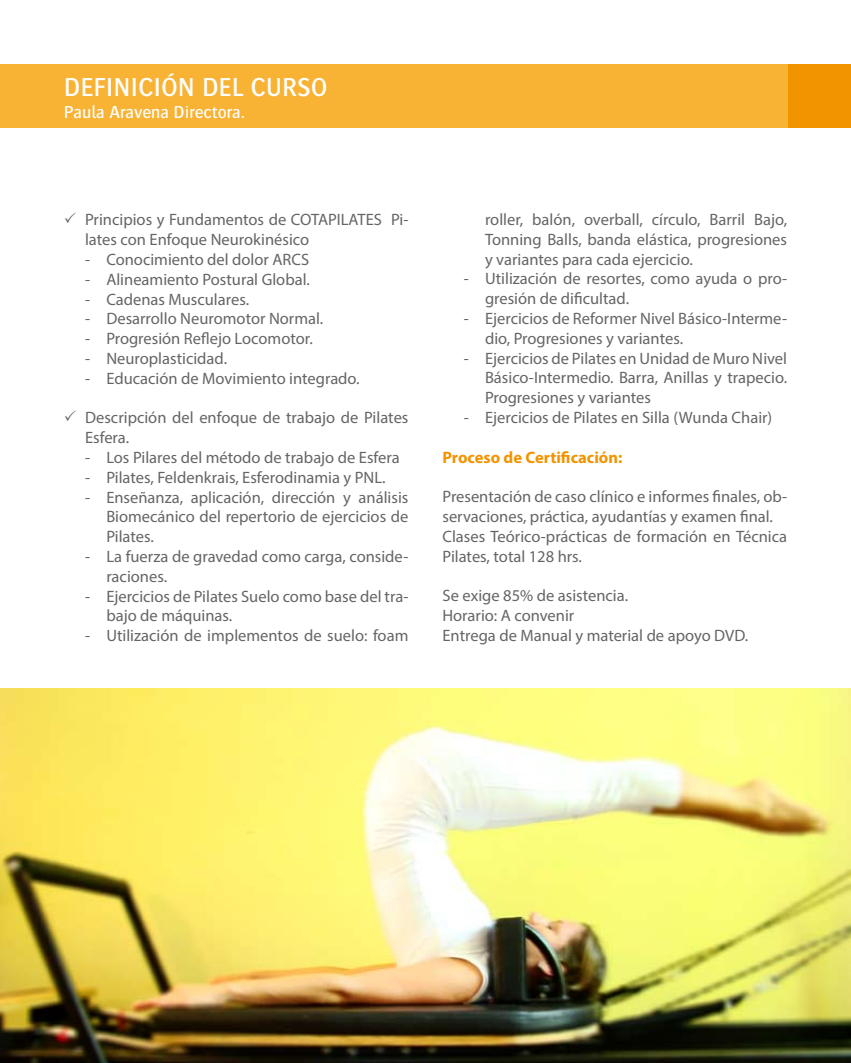
<style>
.page{position:relative;width:851px;height:1063px;background:#fff}
.page>*{position:absolute;margin:0;border:0;box-sizing:border-box;transform-origin:0 0}
.t1{font:500 27px "Bosis";color:#fff}
.t2{font:500 18px "Bosis";color:#fff}
.t3{font:16.5px/19.8px "Myriad Pro";color:#646567}
.t4{font:700 16.5px "Myriad Pro";color:#f29400}
</style>
<div class="page">
<div style="left:0;top:64px;width:850px;height:64px;background:#f8b334"></div>
<div style="left:788px;top:64px;width:62px;height:64px;background:#f29400"></div>
<img style="left:0;top:689px;width:850px;height:374px">
<h1 class="t1" style="left:64px;top:73px;width:29px">Definici</h1>
<h1 class="t1" style="left:161px;top:73px;width:55px">ón del</h1>
<h1 class="t1" style="left:250px;top:73px;width:16px">curso</h1>
<p class="t2" style="left:64px;top:102px;width:182px">Paula Aravena Directora.</p>
<p class="t3" style="left:85px;top:210px;width:325px">Principios y Fundamentos de COTAPILATES Pi&shy;lates con Enfoque Neurokinésico</p>
<p class="t3" style="left:85px;top:249px;width:225px">- Conocimiento del dolor ARCS</p>
<p class="t3" style="left:85px;top:269px;width:226px">- Alineamiento Postural Global.</p>
<p class="t3" style="left:85px;top:289px;width:165px">- Cadenas Musculares.</p>
<p class="t3" style="left:85px;top:309px;width:240px">- Desarrollo Neuromotor Normal.</p>
<p class="t3" style="left:85px;top:328px;width:229px">- Progresión Reflejo Locomotor.</p>
<p class="t3" style="left:85px;top:348px;width:143px">- Neuroplasticidad.</p>
<p class="t3" style="left:85px;top:368px;width:276px">- Educación de Movimiento integrado.</p>
<p class="t3" style="left:85px;top:408px;width:325px">Descripción del enfoque de trabajo de Pilates<br>Esfera.</p>
<p class="t3" style="left:85px;top:447px;width:316px">- Los Pilares del método de trabajo de Esfera</p>
<p class="t3" style="left:85px;top:467px;width:302px">- Pilates, Feldenkrais, Esferodinamia y PNL.</p>
<p class="t3" style="left:106px;top:487px;width:303px;text-align:justify;text-indent:-21px">- Enseñanza, aplicación, dirección y análisis Biomecánico del repertorio de ejercicios de Pilates.</p>
<p class="t3" style="left:106px;top:546px;width:303px;text-indent:-21px">- La fuerza de gravedad como carga, conside&shy;raciones.</p>
<p class="t3" style="left:106px;top:586px;width:303px;text-indent:-21px">- Ejercicios de Pilates Suelo como base del tra&shy;bajo de máquinas.</p>
<p class="t3" style="left:85px;top:625px;width:325px">- Utilización de implementos de suelo: foam</p>
<p class="t3" style="left:485px;top:209px;width:303px;text-align:justify">roller, balón, overball, círculo, Barril Bajo, Tonning Balls, banda elástica, progresiones y variantes para cada ejercicio.</p>
<p class="t3" style="left:485px;top:269px;width:303px;text-indent:-21px">- Utilización de resortes, como ayuda o pro&shy;gresión de dificultad.</p>
<p class="t3" style="left:485px;top:308px;width:303px;text-indent:-21px">- Ejercicios de Reformer Nivel Básico-Interme&shy;dio, Progresiones y variantes.</p>
<p class="t3" style="left:485px;top:348px;width:303px;text-align:justify;text-indent:-21px">- Ejercicios de Pilates en Unidad de Muro Nivel Básico-Intermedio. Barra, Anillas y trapecio.<br>Progresiones y variantes</p>
<p class="t3" style="left:463px;top:407px;width:310px">- Ejercicios de Pilates en Silla (Wunda Chair)</p>
<p class="t4" style="left:442px;top:446px;width:181px">Proceso de Certificación:</p>
<p class="t3" style="left:442px;top:486px;width:346px">Presentación de caso clínico e informes finales, ob&shy;servaciones, práctica, ayudantías y examen final.<br>Clases Teórico-prácticas de formación en Técnica Pilates, total 128 hrs.</p>
<p class="t3" style="left:442px;top:585px;width:307px">Se exige 85% de asistencia.<br>Horario: A convenir<br>Entrega de Manual y material de apoyo DVD.</p>
</div>
